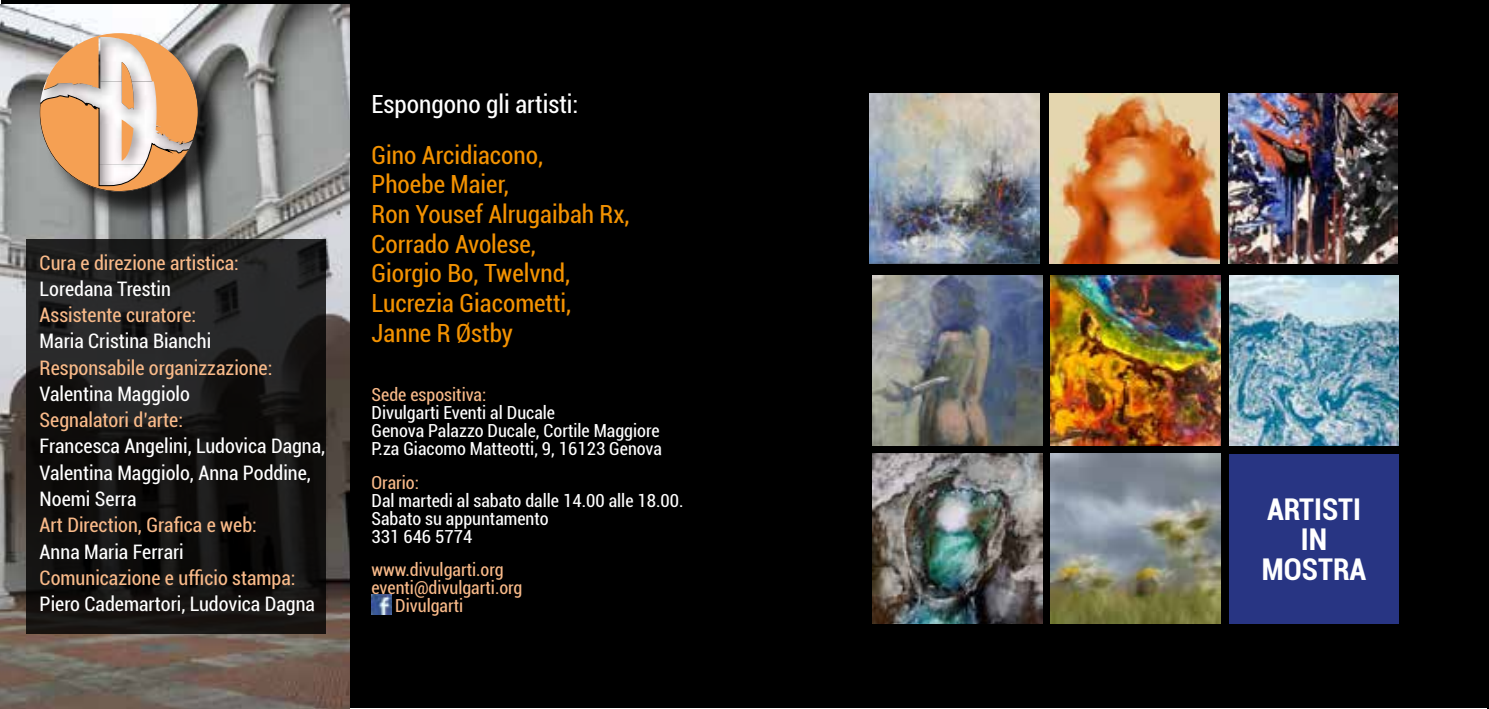
<style>
.page{position:relative;width:1489px;height:709px;background:#fff}
.page>*{position:absolute;margin:0;border:0;box-sizing:border-box;transform-origin:0 0}
.t1{font:700 condensed 30px/30px "Roboto";color:#fff;text-align:center}
.t2{font:condensed 25px/29.8px "Roboto";color:#f39200}
.t3{font:condensed 25px "Roboto";color:#fff}
.t4{font:condensed 20px/26.2px "Roboto";color:#fff}
.t5{font:condensed 20px "Roboto";color:#f9ba89}
.t6{font:condensed 18px/18px "Roboto";color:#fff}
.t7{font:condensed 18px "Roboto";color:#f9ba89}
</style>
<div class="page">
<hr style="left:1487px;top:0;width:1px;height:709px;background:#000">
<div style="left:1px;top:0;width:1486px;height:707px;background:#000"></div>
<img style="left:0;top:4px;width:349px;height:705px">
<svg style="left:27px;top:239px;width:299px;height:394px"></svg>
<div style="left:43px;top:37px;width:186px;height:185px;background:#000;opacity:.75"></div>
<svg style="left:40px;top:33px;width:158px;height:158px;background:#d3aa86"></svg>
<img style="left:371px;top:594px;width:21px;height:20px">
<img style="left:873px;top:276px;width:169px;height:169px">
<img style="left:1050px;top:276px;width:170px;height:169px">
<img style="left:1229px;top:276px;width:169px;height:169px">
<img style="left:1050px;top:454px;width:170px;height:169px">
<div style="left:1229px;top:454px;width:169px;height:169px;background:#283583"></div>
<img style="left:873px;top:454px;width:169px;height:169px">
<img style="left:869px;top:94px;width:170px;height:169px">
<img style="left:1049px;top:94px;width:170px;height:169px">
<img style="left:1228px;top:94px;width:169px;height:169px">
<p class="t5" style="left:40px;top:249px;width:201px">Cura e direzione artistica:</p>
<p class="t4" style="left:40px;top:275px;width:133px">Loredana Trestin</p>
<p class="t5" style="left:40px;top:301px;width:158px">Assistente curatore:</p>
<p class="t4" style="left:40px;top:327px;width:173px">Maria Cristina Bianchi</p>
<p class="t5" style="left:40px;top:354px;width:234px">Responsabile organizzazione:</p>
<p class="t4" style="left:40px;top:380px;width:152px">Valentina Maggiolo</p>
<p class="t5" style="left:40px;top:406px;width:145px">Segnalatori d’arte:</p>
<p class="t4" style="left:40px;top:432px;width:287px">Francesca Angelini, Ludovica Dagna,<br>Valentina Maggiolo, Anna Poddine,<br>Noemi Serra</p>
<p class="t5" style="left:40px;top:511px;width:219px">Art Direction, Grafica e web:</p>
<p class="t4" style="left:40px;top:537px;width:146px">Anna Maria Ferrari</p>
<p class="t5" style="left:40px;top:563px;width:257px">Comunicazione e ufficio stampa:</p>
<p class="t4" style="left:40px;top:590px;width:277px">Piero Cademartori, Ludovica Dagna</p>
<p class="t3" style="left:371px;top:86px;width:208px">Espongono gli artisti:</p>
<p class="t2" style="left:371px;top:139px;width:259px">Gino Arcidiacono,<br>Phoebe Maier,<br>Ron Yousef Alrugaibah Rx,<br>Corrado Avolese,<br>Giorgio Bo, Twelvnd,<br>Lucrezia Giacometti,<br>Janne R Østby</p>
<p class="t7" style="left:371px;top:382px;width:116px">Sede espositiva:</p>
<p class="t6" style="left:371px;top:403px;width:292px">Divulgarti Eventi al Ducale<br>Genova Palazzo Ducale, Cortile Maggiore<br>P.za Giacomo Matteotti, 9, 16123 Genova</p>
<p class="t7" style="left:371px;top:470px;width:49px">Orario:</p>
<p class="t6" style="left:371px;top:490px;width:313px">Dal martedi al sabato dalle 14.00 alle 18.00.<br>Sabato su appuntamento<br>331 646 5774</p>
<p class="t7" style="left:371px;top:557px;width:134px">www.divulgarti.org</p>
<p class="t7" style="left:371px;top:575px;width:152px">eventi@divulgarti.org</p>
<p class="t7" style="left:395px;top:593px;width:69px">Divulgarti</p>
<h1 class="t1" style="left:1261px;top:493px;width:106px">ARTISTI<br>IN<br>MOSTRA</h1>
</div>
